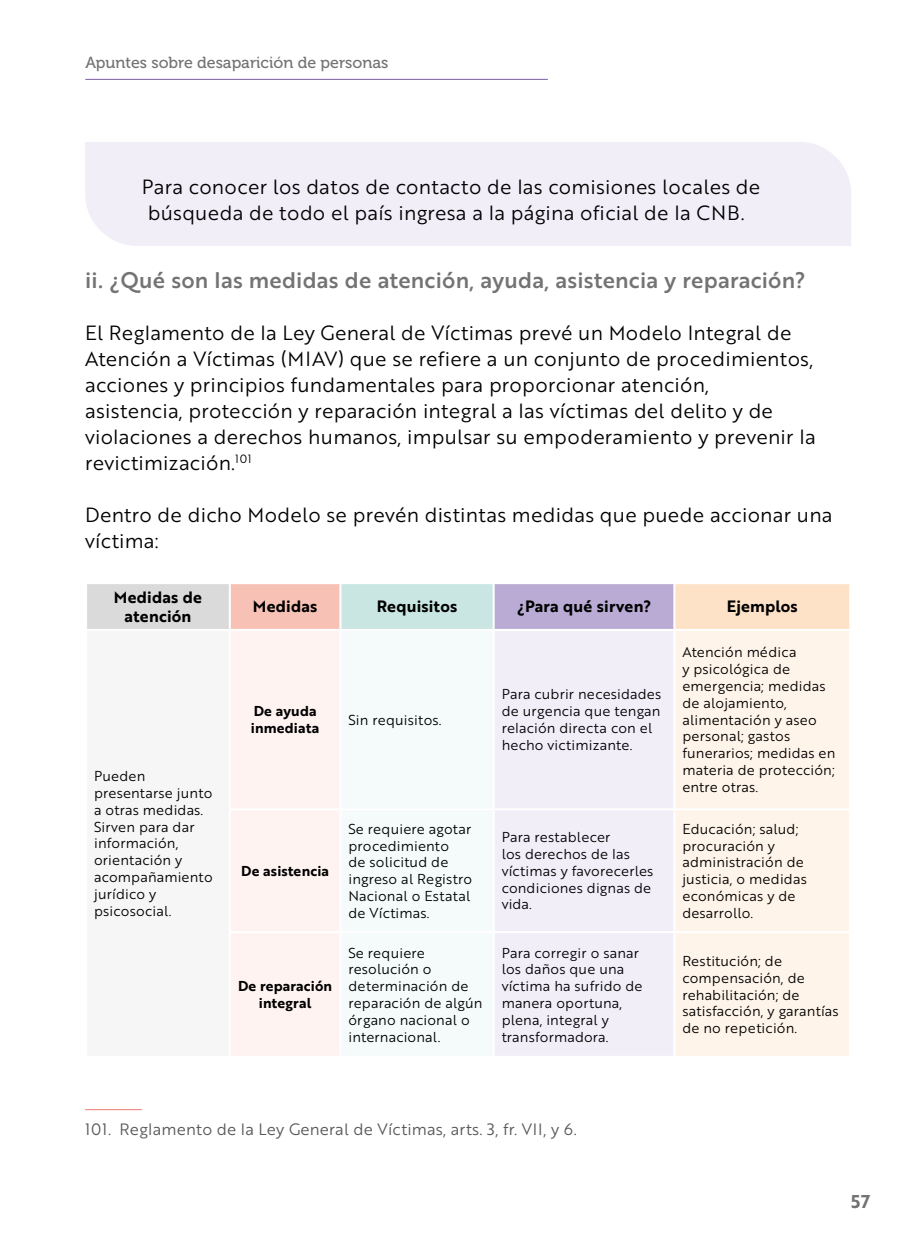
<style>
.page{position:relative;width:908px;height:1248px;background:#fff}
.page>*{position:absolute;margin:0;border:0;box-sizing:border-box;transform-origin:0 0}
.Título_2{font:22px "Brother 1816 Medium";letter-spacing:.01em;color:#737373}
.Texto_General{font:20px/26px "Brother 1816 Book";letter-spacing:.01em;color:#000}
.t1{font:18px "Brother 1816 Bold";color:#737373}
.Nota-alpie{font:16px/19.2px "Brother 1816 Bold";letter-spacing:.01em;color:#000;text-align:center}
.Nota-alpie-2{font:16px "Brother 1816 Book";letter-spacing:.01em;color:#575756}
.t2{font:16px "Museo 500";color:#737373}
.Nota-alpie-3{font:14px/16.8px "Brother 1816 Book";letter-spacing:.01em;color:#000}
.Nota-alpie-4{font:14px/16.8px "Brother 1816 Bold";letter-spacing:.01em;color:#000}
</style>
<div class="page">
<hr style="left:85px;top:79px;width:462px;height:1px;background:#785ba3">
<div style="left:86px;top:583px;width:144px;height:47px;background:#dadada"></div>
<div style="left:230px;top:583px;width:110px;height:47px;background:#f8c1b6"></div>
<div style="left:340px;top:583px;width:153px;height:47px;background:#c9e6e2"></div>
<div style="left:493px;top:583px;width:181px;height:47px;background:#b9abd4"></div>
<div style="left:674px;top:583px;width:175px;height:47px;background:#fde2c8"></div>
<div style="left:86px;top:630px;width:144px;height:426px;background:#f6f6f6"></div>
<div style="left:231px;top:631px;width:108px;height:424px;background:#fef3f1"></div>
<div style="left:495px;top:631px;width:178px;height:424px;background:#f1eef8"></div>
<div style="left:675px;top:631px;width:173px;height:424px;background:#fff4e9"></div>
<hr style="left:85px;top:584px;width:2px;height:45px;background:#fff">
<hr style="left:85px;top:582px;width:145px;height:2px;background:#fff">
<hr style="left:230px;top:582px;width:110px;height:2px;background:#fff">
<hr style="left:340px;top:582px;width:153px;height:2px;background:#fff">
<hr style="left:493px;top:582px;width:181px;height:2px;background:#fff">
<hr style="left:674px;top:582px;width:176px;height:2px;background:#fff">
<hr style="left:229px;top:584px;width:2px;height:45px;background:#fff">
<hr style="left:339px;top:584px;width:2px;height:45px;background:#fff">
<hr style="left:492px;top:584px;width:2px;height:45px;background:#fff">
<hr style="left:673px;top:584px;width:2px;height:45px;background:#fff">
<hr style="left:848px;top:584px;width:2px;height:45px;background:#fff">
<hr style="left:85px;top:629px;width:145px;height:2px;background:#fff">
<hr style="left:230px;top:629px;width:110px;height:2px;background:#fff">
<hr style="left:340px;top:629px;width:153px;height:2px;background:#fff">
<hr style="left:493px;top:629px;width:181px;height:2px;background:#fff">
<hr style="left:674px;top:629px;width:176px;height:2px;background:#fff">
<hr style="left:85px;top:631px;width:2px;height:178px;background:#fff">
<hr style="left:85px;top:809px;width:2px;height:123px;background:#fff">
<hr style="left:85px;top:932px;width:2px;height:123px;background:#fff">
<hr style="left:229px;top:631px;width:2px;height:177px;background:#fff">
<hr style="left:674px;top:808px;width:176px;height:2px;background:#fff">
<hr style="left:674px;top:931px;width:176px;height:2px;background:#fff">
<hr style="left:229px;top:933px;width:2px;height:122px;background:#fff">
<hr style="left:85px;top:1055px;width:145px;height:2px;background:#fff">
<hr style="left:493px;top:808px;width:181px;height:2px;background:#fff">
<hr style="left:493px;top:931px;width:181px;height:2px;background:#fff">
<hr style="left:229px;top:810px;width:2px;height:121px;background:#fff">
<hr style="left:229px;top:808px;width:111px;height:2px;background:#fff">
<hr style="left:229px;top:931px;width:111px;height:2px;background:#fff">
<hr style="left:85px;top:1109px;width:57px;height:1px;background:#ef7a6f">
<div style="left:85px;top:142px;width:765px;height:104px;background:#f1eef8"></div>
<p class="t2" style="left:85px;top:54px;width:304px">Apuntes sobre desaparición de personas</p>
<p class="Texto_General" style="left:142px;top:173px;width:619px;text-align:center">Para conocer los datos de contacto de las comisiones locales de búsqueda de todo el país ingresa a la página oficial de la CNB.</p>
<p class="Título_2" style="left:85px;top:263px;width:721px">ii. ¿Qué son las medidas de atención, ayuda, asistencia y reparación?</p>
<p class="Texto_General" style="left:85px;top:319px;width:731px">El Reglamento de la Ley General de Víctimas prevé un Modelo Integral de Atención a Víctimas (MIAV) que se refiere a un conjunto de procedimientos, acciones y principios fundamentales para proporcionar atención,<br>asistencia, protección y reparación integral a las víctimas del delito y de violaciones a derechos humanos, impulsar su empoderamiento y prevenir la revictimización.<sup>101</sup></p>
<p class="Texto_General" style="left:85px;top:501px;width:748px">Dentro de dicho Modelo se prevén distintas medidas que puede accionar una víctima:</p>
<p class="Nota-alpie" style="left:114px;top:586px;width:89px">Medidas de atención</p>
<p class="Nota-alpie" style="left:253px;top:596px;width:66px">Medidas</p>
<p class="Nota-alpie" style="left:376px;top:596px;width:82px">Requisitos</p>
<p class="Nota-alpie" style="left:516px;top:596px;width:136px">¿Para qué sirven?</p>
<p class="Nota-alpie" style="left:726px;top:596px;width:72px">Ejemplos</p>
<p class="Nota-alpie-3" style="left:94px;top:767px;width:120px">Pueden presentarse junto a otras medidas.<br>Sirven para dar información, orientación y acompañamiento jurídico y psicosocial.</p>
<p class="Nota-alpie-4" style="left:251px;top:702px;width:70px">De ayuda inmediata</p>
<p class="Nota-alpie-3" style="left:348px;top:710px;width:94px">Sin requisitos.</p>
<p class="Nota-alpie-3" style="left:501px;top:685px;width:161px">Para cubrir necesidades de urgencia que tengan relación directa con el hecho victimizante.</p>
<p class="Nota-alpie-3" style="left:682px;top:643px;width:154px">Atención médica<br>y psicológica de emergencia; medidas de alojamiento, alimentación y aseo personal; gastos funerarios; medidas en materia de protección; entre otras.</p>
<p class="Nota-alpie-4" style="left:241px;top:861px;width:89px">De asistencia</p>
<p class="Nota-alpie-4" style="left:238px;top:977px;width:96px;text-align:center">De reparación integral</p>
<p class="Nota-alpie-3" style="left:348px;top:819px;width:125px">Se requiere agotar procedimiento<br>de solicitud de ingreso al Registro<br>Nacional o Estatal de Víctimas.</p>
<p class="Nota-alpie-3" style="left:501px;top:828px;width:153px">Para restablecer<br>los derechos de las víctimas y favorecerles condiciones dignas de vida.</p>
<p class="Nota-alpie-3" style="left:682px;top:819px;width:126px">Educación; salud; procuración y administración de justicia, o medidas económicas y de desarrollo.</p>
<p class="Nota-alpie-3" style="left:348px;top:943px;width:136px">Se requiere resolución o determinación de reparación de algún órgano nacional o internacional.</p>
<p class="Nota-alpie-3" style="left:501px;top:943px;width:142px">Para corregir o sanar los daños que una víctima ha sufrido de manera oportuna, plena, integral y transformadora.</p>
<p class="Nota-alpie-3" style="left:682px;top:951px;width:158px">Restitución; de compensación, de rehabilitación; de satisfacción, y garantías de no repetición.</p>
<p class="Nota-alpie-2" style="left:85px;top:1116px;width:493px">101. Reglamento de la Ley General de Víctimas, arts. 3, fr. VII, y 6.</p>
<p class="t1" style="left:850px;top:1187px;width:21px">57</p>
</div>
